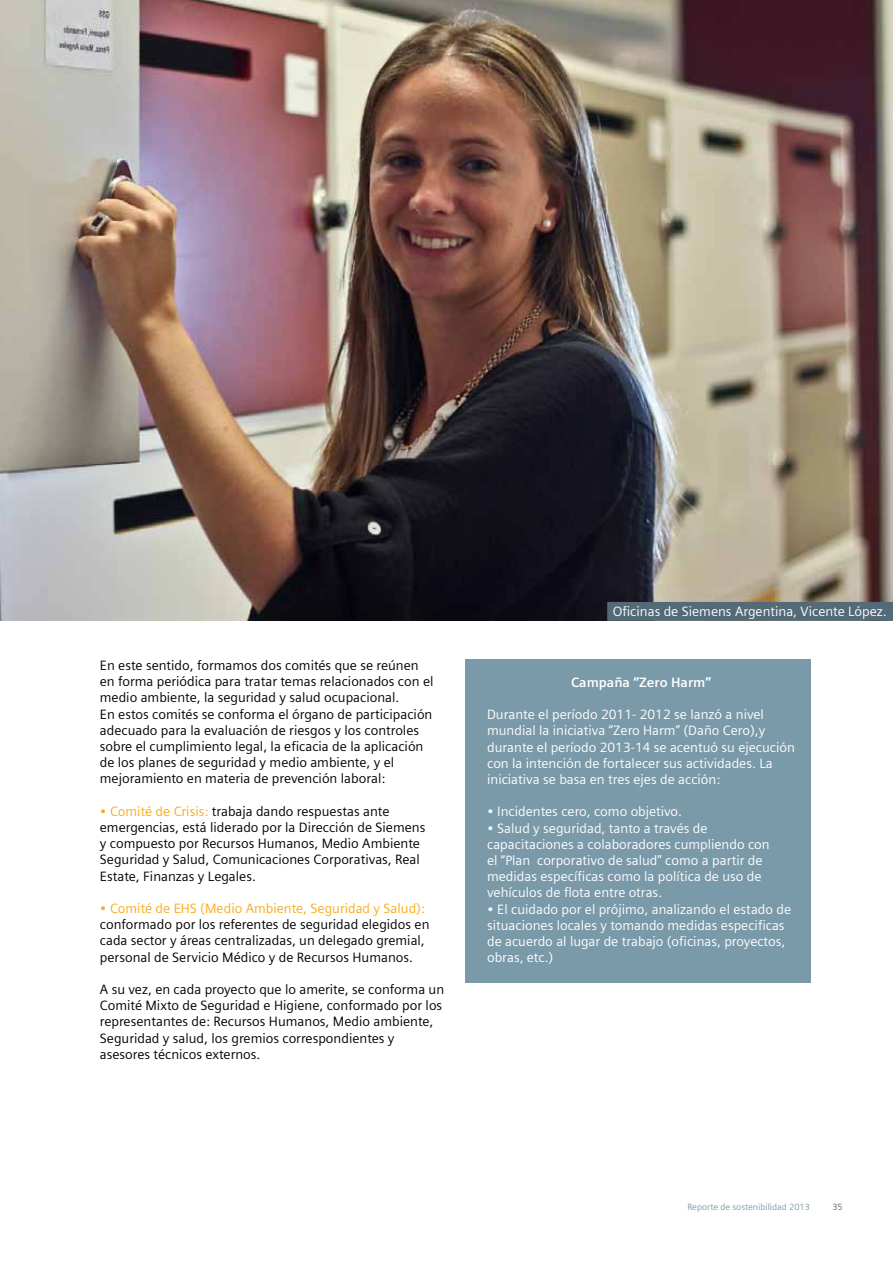
<style>
.page{position:relative;width:893px;height:1263px;background:#fff}
.page>*{position:absolute;margin:0;border:0;box-sizing:border-box;transform-origin:0 0}
.t1{font:13.5px/16.2px "Siemens Sans";color:#000}
.t2{font:13.5px/16.2px "Siemens Sans";color:#fff}
.t3{font:13.5px "Siemens Sans";color:#fbab18}
.t4{font:700 13.5px "Siemens Sans";color:#fff}
.t5{font:9px "Siemens Sans OT";color:#7b9aa9}
.t6{font:9px "Siemens Sans OT";color:#546a76}
.s1{color:#fbab18}
</style>
<div class="page">
<img style="left:0;top:0;width:893px;height:621px">
<div style="left:466px;top:659px;width:345px;height:324px;background:#7b9aa9"></div>
<div style="left:608px;top:603px;width:284px;height:17px;background:#546a76"></div>
<div style="left:607px;top:602px;width:286px;height:19px;border:2px solid #546a76"></div>
<p class="t1" style="left:100px;top:657px;width:335px">En este sentido, formamos dos comités que se reúnen en forma periódica para tratar temas relacionados con el medio ambiente, la seguridad y salud ocupacional.<br>En estos comités se conforma el órgano de participación adecuado para la evaluación de riesgos y los controles sobre el cumplimiento legal, la eficacia de la aplicación de los planes de seguridad y medio ambiente, y el mejoramiento en materia de prevención laboral:</p>
<p class="t1" style="left:100px;top:803px;width:327px"><span class="s1">• Comité de Crisis:</span> trabaja dando respuestas ante emergencias, está liderado por la Dirección de Siemens y compuesto por Recursos Humanos, Medio Ambiente Seguridad y Salud, Comunicaciones Corporativas, Real Estate, Finanzas y Legales.</p>
<p class="t3" style="left:100px;top:901px;width:327px">• Comité de EHS (Medio Ambiente, Seguridad y Salud):</p>
<p class="t1" style="left:100px;top:916px;width:331px">conformado por los referentes de seguridad elegidos en cada sector y áreas centralizadas, un delegado gremial, personal de Servicio Médico y de Recursos Humanos.</p>
<p class="t1" style="left:100px;top:981px;width:346px">A su vez, en cada proyecto que lo amerite, se conforma un Comité Mixto de Seguridad e Higiene, conformado por los representantes de: Recursos Humanos, Medio ambiente, Seguridad y salud, los gremios correspondientes y asesores técnicos externos.</p>
<p class="t2" style="left:613px;top:603px;width:276px">Oficinas de Siemens Argentina, Vicente López.</p>
<p class="t4" style="left:571px;top:674px;width:142px">Campaña “Zero Harm”</p>
<p class="t2" style="left:487px;top:706px;width:309px">Durante el período 2011- 2012 se lanzó a nivel mundial la iniciativa “Zero Harm” (Daño Cero),y durante el período 2013-14 se acentuó su ejecución con la intención de fortalecer sus actividades. La iniciativa se basa en tres ejes de acción:</p>
<p class="t2" style="left:487px;top:804px;width:197px">• Incidentes cero, como objetivo.</p>
<p class="t2" style="left:487px;top:820px;width:284px">• Salud y seguridad, tanto a través de capacitaciones a colaboradores cumpliendo con el “Plan corporativo de salud” como a partir de medidas específicas como la política de uso de vehículos de flota entre otras.</p>
<p class="t2" style="left:487px;top:901px;width:306px">• El cuidado por el prójimo, analizando el estado de situaciones locales y tomando medidas especificas de acuerdo al lugar de trabajo (oficinas, proyectos, obras, etc.)</p>
<p class="t5" style="left:687px;top:1202px;width:124px">Reporte de sostenibilidad 2013</p>
<p class="t6" style="left:832px;top:1202px;width:12px">35</p>
</div>
